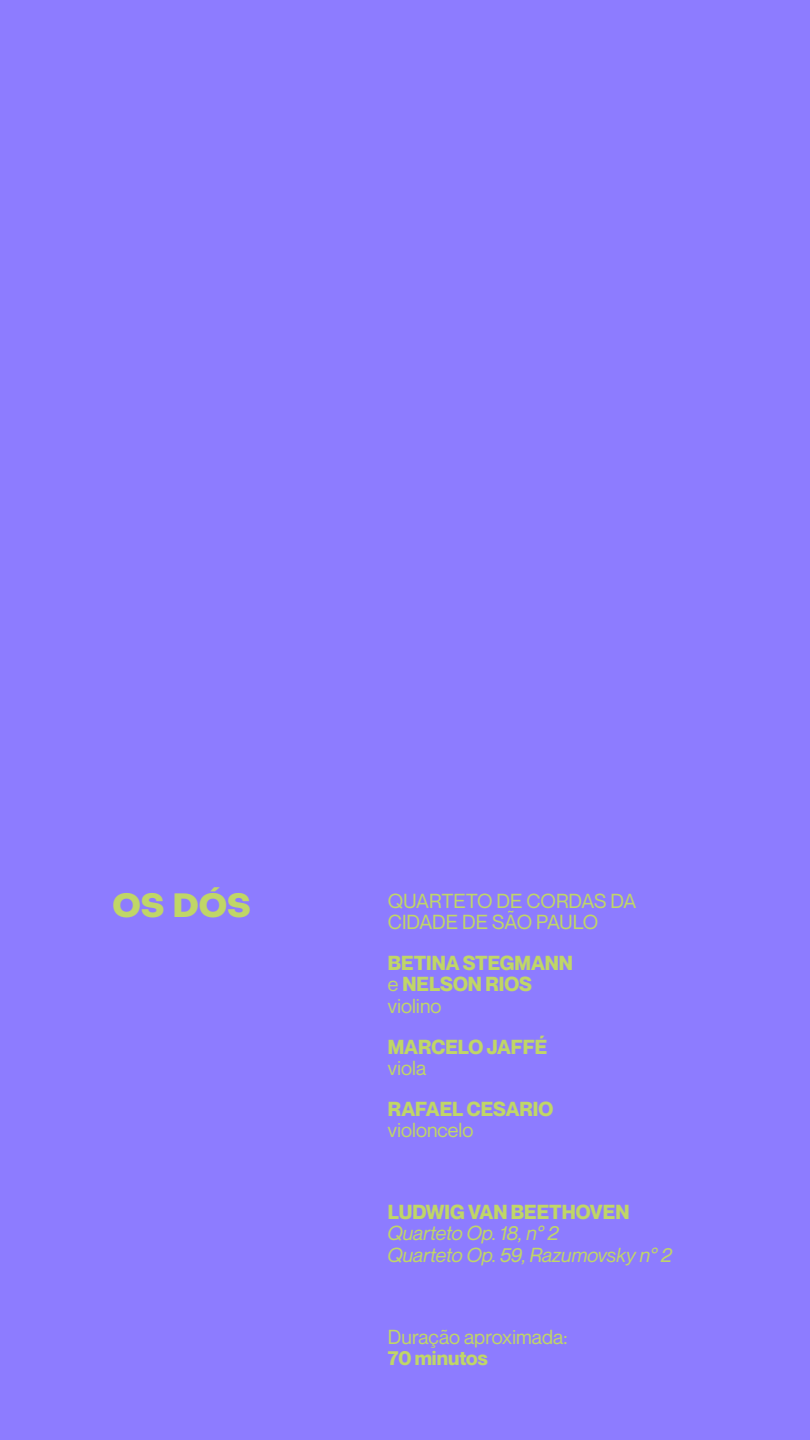
<style>
.page{position:relative;width:810px;height:1440px;background:#8d7cff}
.page>*{position:absolute;margin:0;border:0;box-sizing:border-box;transform-origin:0 0}
.t1{font:800 33px "Object Sans";color:#c0d667}
.t2{font:700 19.88px/21.4px "Neue Montreal";color:#c0d667}
.t3{font:19.88px/21.4px "Neue Montreal";color:#c0d667}
.t4{font:italic 19.88px/21.4px "Neue Montreal";color:#c0d667}
.s1{font-weight:400}
</style>
<div class="page">
<h1 class="t1" style="left:112px;top:885px;width:140px">OS DÓS</h1>
<p class="t3" style="left:388px;top:890px;width:250px">QUARTETO DE CORDAS DA<br>CIDADE DE SÃO PAULO</p>
<p class="t2" style="left:388px;top:952px;width:187px">BETINA STEGMANN <span class="s1">e</span> NELSON RIOS <span class="s1">violino</span></p>
<p class="t2" style="left:388px;top:1036px;width:161px">MARCELO JAFFÉ</p>
<p class="t3" style="left:388px;top:1057px;width:40px">viola</p>
<p class="t2" style="left:388px;top:1098px;width:167px">RAFAEL CESARIO</p>
<p class="t3" style="left:388px;top:1120px;width:87px">violoncelo</p>
<p class="t2" style="left:388px;top:1201px;width:243px">LUDWIG VAN BEETHOVEN</p>
<p class="t4" style="left:388px;top:1223px;width:286px">Quarteto Op. 18, n° 2<br>Quarteto Op. 59, Razumovsky n° 2</p>
<p class="t3" style="left:388px;top:1326px;width:181px">Duração aproximada:</p>
<p class="t2" style="left:388px;top:1347px;width:101px">70 minutos</p>
</div>
